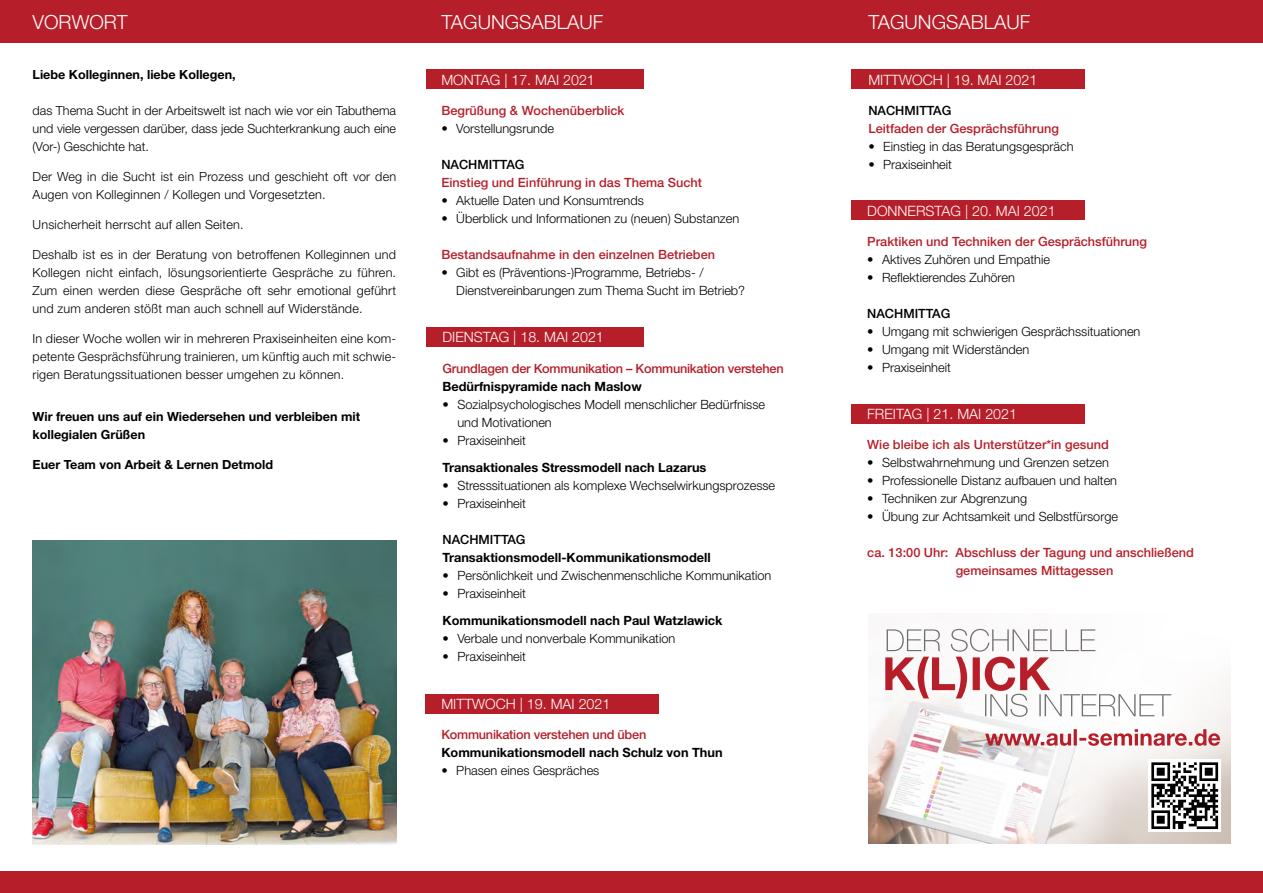
<style>
.page{position:relative;width:1263px;height:893px;background:#fff}
.page>*{position:absolute;margin:0;border:0;box-sizing:border-box;transform-origin:0 0}
.t1{font:300 19.5px "Helvetica Neue LT Std";color:#fff}
.t2{font:300 14.25px "Helvetica Neue LT Std";color:#fff}
.t3{font:300 12.75px/18px "Helvetica Neue LT Std";color:#000}
.t4{font:500 12.75px/18px "Helvetica Neue LT Std";color:#b61f29}
.t5{font:700 12.75px "Helvetica Neue LT Std";color:#000}
.t6{font:500 12.75px "Helvetica Neue LT Std";letter-spacing:-.02em;color:#b61f29}
.t7{font:500 12.75px "Helvetica Neue LT Std";color:#000}
.t8{font:300 12.6px/18px "Helvetica Neue LT Std";letter-spacing:.015em;color:#000;text-align:justify}
.t9{font:700 12.6px/18px "Helvetica Neue LT Std";color:#000}
</style>
<div class="page">
<svg style="left:763px;top:628px;width:500px;height:244px"></svg>
<svg style="left:885px;top:629px;width:286px;height:88px"></svg>
<svg style="left:985px;top:729px;width:235px;height:17px"></svg>
<div style="left:1149px;top:760px;width:72px;height:72px;background:linear-gradient(to right,#fff,#fff)"></div>
<svg style="left:1151px;top:762px;width:67px;height:67px"></svg>
<img style="left:33px;top:540px;width:363px;height:304px">
<div style="left:0;top:872px;width:1263px;height:21px;background:#b61f29"></div>
<div style="left:0;top:0;width:1263px;height:43px;background:#b61f29"></div>
<div style="left:426px;top:70px;width:217px;height:19px;background:#b61f29"></div>
<div style="left:426px;top:327px;width:217px;height:20px;background:#b61f29"></div>
<div style="left:851px;top:70px;width:233px;height:19px;background:#b61f29"></div>
<div style="left:425px;top:694px;width:234px;height:20px;background:#b61f29"></div>
<div style="left:851px;top:201px;width:233px;height:19px;background:#b61f29"></div>
<div style="left:851px;top:404px;width:233px;height:19px;background:#b61f29"></div>
<h1 class="t1" style="left:33px;top:10px;width:97px">VORWORT</h1>
<h1 class="t1" style="left:441px;top:10px;width:163px">TAGUNGSABLAUF</h1>
<h1 class="t1" style="left:868px;top:10px;width:163px">TAGUNGSABLAUF</h1>
<p class="t9" style="left:33px;top:65px;width:205px">Liebe Kolleginnen, liebe Kollegen,</p>
<p class="t8" style="left:33px;top:101px;width:365px">das Thema Sucht in der Arbeitswelt ist nach wie vor ein Tabuthema und viele vergessen darüber, dass jede Suchterkrankung auch eine (Vor-) Geschichte hat.</p>
<p class="t8" style="left:33px;top:167px;width:365px">Der Weg in die Sucht ist ein Prozess und geschieht oft vor den<br>Augen von Kolleginnen / Kollegen und Vorgesetzten.</p>
<p class="t8" style="left:33px;top:215px;width:212px">Unsicherheit herrscht auf allen Seiten.</p>
<p class="t8" style="left:33px;top:245px;width:365px">Deshalb ist es in der Beratung von betroffenen Kolleginnen und Kollegen nicht einfach, lösungsorientierte Gespräche zu führen.<br>Zum einen werden diese Gespräche oft sehr emotional geführt und zum anderen stößt man auch schnell auf Widerstände.</p>
<p class="t8" style="left:33px;top:329px;width:365px">In dieser Woche wollen wir in mehreren Praxiseinheiten eine kom&shy;petente Gesprächsführung trainieren, um künftig auch mit schwie&shy;rigen Beratungssituationen besser umgehen zu können.</p>
<p class="t9" style="left:33px;top:407px;width:329px">Wir freuen uns auf ein Wiedersehen und verbleiben mit kollegialen Grüßen</p>
<p class="t9" style="left:33px;top:455px;width:242px">Euer Team von Arbeit &amp; Lernen Detmold</p>
<p class="t2" style="left:441px;top:71px;width:155px">MONTAG | 17. MAI 2021</p>
<p class="t4" style="left:441px;top:101px;width:185px">Begrüßung &amp; Wochenüberblick</p>
<p class="t3" style="left:441px;top:119px;width:114px">• Vorstellungsrunde</p>
<p class="t7" style="left:441px;top:156px;width:85px">NACHMITTAG</p>
<p class="t4" style="left:441px;top:173px;width:262px">Einstieg und Einführung in das Thema Sucht</p>
<p class="t3" style="left:441px;top:191px;width:204px">• Aktuelle Daten und Konsumtrends</p>
<p class="t3" style="left:441px;top:209px;width:299px">• Überblick und Informationen zu (neuen) Substanzen</p>
<p class="t4" style="left:441px;top:245px;width:275px">Bestandsaufnahme in den einzelnen Betrieben</p>
<p class="t3" style="left:456px;top:263px;width:290px;text-indent:-15px">• Gibt es (Präventions-)Programme, Betriebs- /<br>Dienstvereinbarungen zum Thema Sucht im Betrieb?</p>
<p class="t2" style="left:442px;top:329px;width:163px">DIENSTAG | 18. MAI 2021</p>
<p class="t6" style="left:442px;top:360px;width:343px">Grundlagen der Kommunikation – Kommunikation verstehen</p>
<p class="t5" style="left:442px;top:378px;width:201px">Bedürfnispyramide nach Maslow</p>
<p class="t3" style="left:457px;top:395px;width:309px;text-indent:-15px">• Sozialpsychologisches Modell menschlicher Bedürfnisse und Motivationen</p>
<p class="t3" style="left:442px;top:431px;width:85px">• Praxiseinheit</p>
<p class="t5" style="left:442px;top:459px;width:265px">Transaktionales Stressmodell nach Lazarus</p>
<p class="t3" style="left:442px;top:476px;width:334px">• Stresssituationen als komplexe Wechselwirkungsprozesse</p>
<p class="t3" style="left:442px;top:494px;width:85px">• Praxiseinheit</p>
<p class="t7" style="left:442px;top:531px;width:85px">NACHMITTAG</p>
<p class="t5" style="left:442px;top:549px;width:270px">Transaktionsmodell-Kommunikationsmodell</p>
<p class="t3" style="left:442px;top:566px;width:330px">• Persönlichkeit und Zwischenmenschliche Kommunikation</p>
<p class="t3" style="left:442px;top:584px;width:85px">• Praxiseinheit</p>
<p class="t5" style="left:442px;top:612px;width:282px">Kommunikationsmodell nach Paul Watzlawick</p>
<p class="t3" style="left:442px;top:629px;width:234px">• Verbale und nonverbale Kommunikation</p>
<p class="t3" style="left:442px;top:647px;width:85px">• Praxiseinheit</p>
<p class="t2" style="left:441px;top:695px;width:170px">MITTWOCH | 19. MAI 2021</p>
<p class="t6" style="left:441px;top:727px;width:206px">Kommunikation verstehen und üben</p>
<p class="t5" style="left:441px;top:745px;width:283px">Kommunikationsmodell nach Schulz von Thun</p>
<p class="t3" style="left:441px;top:761px;width:159px">• Phasen eines Gespräches</p>
<p class="t2" style="left:868px;top:71px;width:170px">MITTWOCH | 19. MAI 2021</p>
<p class="t7" style="left:868px;top:102px;width:85px">NACHMITTAG</p>
<p class="t4" style="left:868px;top:119px;width:192px">Leitfaden der Gesprächsführung</p>
<p class="t3" style="left:868px;top:137px;width:207px">• Einstieg in das Beratungsgespräch</p>
<p class="t3" style="left:868px;top:155px;width:85px">• Praxiseinheit</p>
<p class="t2" style="left:867px;top:202px;width:190px">DONNERSTAG | 20. MAI 2021</p>
<p class="t4" style="left:867px;top:232px;width:281px">Praktiken und Techniken der Gesprächsführung</p>
<p class="t3" style="left:867px;top:250px;width:184px">• Aktives Zuhören und Empathie</p>
<p class="t3" style="left:867px;top:268px;width:149px">• Reflektierendes Zuhören</p>
<p class="t7" style="left:867px;top:306px;width:85px">NACHMITTAG</p>
<p class="t3" style="left:867px;top:322px;width:275px">• Umgang mit schwierigen Gesprächssituationen</p>
<p class="t3" style="left:867px;top:340px;width:164px">• Umgang mit Widerständen</p>
<p class="t3" style="left:867px;top:358px;width:85px">• Praxiseinheit</p>
<p class="t2" style="left:867px;top:405px;width:151px">FREITAG | 21. MAI 2021</p>
<p class="t4" style="left:867px;top:435px;width:243px">Wie bleibe ich als Unterstützer*in gesund</p>
<p class="t3" style="left:867px;top:453px;width:243px">• Selbstwahrnehmung und Grenzen setzen</p>
<p class="t3" style="left:867px;top:471px;width:251px">• Professionelle Distanz aufbauen und halten</p>
<p class="t3" style="left:867px;top:489px;width:161px">• Techniken zur Abgrenzung</p>
<p class="t3" style="left:867px;top:507px;width:252px">• Übung zur Achtsamkeit und Selbstfürsorge</p>
<p class="t4" style="left:956px;top:543px;width:240px;text-indent:-88px">ca. 13:00 Uhr: Abschluss der Tagung und anschließend gemeinsames Mittagessen</p>
</div>
